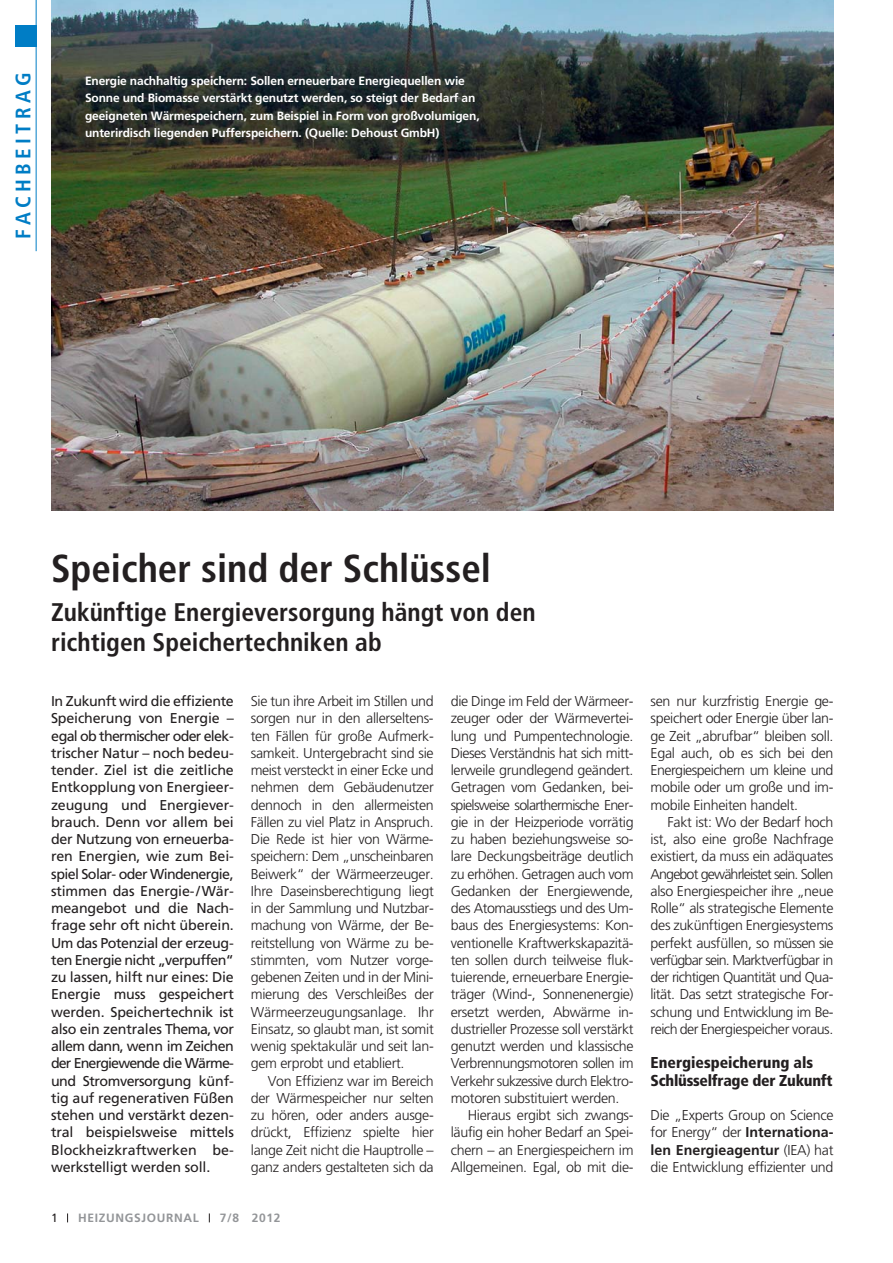
<style>
.page{position:relative;width:893px;height:1263px;background:#fff}
.page>*{position:absolute;margin:0;border:0;box-sizing:border-box;transform-origin:0 0}
.t1{font:700 condensed 39px "Frutiger LT Com";color:#231f20}
.t2{font:700 condensed 25.5px/30px "Frutiger LT Com";color:#231f20}
.t3{font:700 condensed 21px "Frutiger LT Com";letter-spacing:.21em;color:#007dc5}
.t4{font:900 condensed 15.75px/17.2px "Frutiger LT Com";letter-spacing:-.015em;color:#231f20}
.t5{font:300 14.25px/17.2px "Frutiger LT Com";letter-spacing:-.02em;color:#231f20;text-align:justify}
.t6{font:14.25px/17.2px "Frutiger LT Com";letter-spacing:-.005em;color:#231f20;text-align:justify}
.t7{font:300 14.25px "Frutiger LT Com";letter-spacing:-.05em;color:#231f20}
.t8{font:300 14.25px "Frutiger LT Com";letter-spacing:-.045em;color:#231f20}
.t9{font:300 14.25px "Frutiger LT Com";letter-spacing:-.04em;color:#231f20}
.t10{font:700 12px/17.2px "Frutiger LT Com";letter-spacing:-.01em;color:#fff}
.t11{font:700 12px "Frutiger LT Com";letter-spacing:.055em;color:#939598}
.t12{font:12px "Frutiger";color:#231f20}
.s1{font-weight:700}
</style>
<div class="page">
<div style="left:15px;top:26px;width:21px;height:21px;background:#007dc5"></div>
<hr style="left:36px;top:0;width:1px;height:251px;background:#007dc5">
<img style="left:51px;top:0;width:782px;height:510px">
<h3 class="t3" style="left:15px;top:239px;width:168px;rotate:-90deg">FACHBEITRAG</h3>
<p class="t10" style="left:85px;top:73px;width:396px">Energie nachhaltig speichern: Sollen erneuerbare Energiequellen wie Sonne und Biomasse verstärkt genutzt werden, so steigt der Bedarf an geeigneten Wärmespeichern, zum Beispiel in Form von großvolumigen, unterirdisch liegenden Pufferspeichern. (Quelle: Dehoust GmbH)</p>
<h1 class="t1" style="left:51px;top:553px;width:441px">Speicher sind der Schlüssel</h1>
<h2 class="t2" style="left:51px;top:599px;width:486px">Zukünftige Energieversorgung hängt von den richtigen Speichertechniken ab</h2>
<p class="t6" style="left:51px;top:694px;width:184px">In Zukunft wird die effiziente Speicherung von Energie – egal ob thermischer oder elek&shy;trischer Natur – noch bedeu&shy;tender. Ziel ist die zeitliche Entkopplung von Energieer&shy;zeugung und Energiever&shy;brauch. Denn vor allem bei der Nutzung von erneuerba&shy;ren Energien, wie zum Bei&shy;spiel Solar- oder Windenergie, stimmen das Energie- / Wär&shy;meangebot und die Nach&shy;frage sehr oft nicht überein.<br>Um das Potenzial der erzeug&shy;ten Energie nicht „verpuffen“ zu lassen, hilft nur eines: Die Energie muss gespeichert werden. Speichertechnik ist also ein zentrales Thema, vor allem dann, wenn im Zeichen der Energiewende die Wärme&shy;und Stromversorgung künf&shy;tig auf regenerativen Füßen stehen und verstärkt dezen&shy;tral beispielsweise mittels Blockheizkraftwerken be&shy;werkstelligt werden soll.</p>
<p class="t5" style="left:451px;top:694px;width:184px">die Dinge im Feld der Wärmeer-</p>
<p class="t5" style="left:451px;top:711px;width:184px">zeuger oder der Wärmevertei-</p>
<p class="t5" style="left:451px;top:728px;width:184px">lung und Pumpentechnologie.</p>
<p class="t5" style="left:451px;top:745px;width:184px">Dieses Verständnis hat sich mitt-</p>
<p class="t5" style="left:451px;top:763px;width:184px">lerweile grundlegend geändert.</p>
<p class="t5" style="left:451px;top:780px;width:184px">Getragen vom Gedanken, bei-</p>
<p class="t7" style="left:451px;top:799px;width:184px">spielsweise solarthermische Ener-</p>
<p class="t5" style="left:451px;top:814px;width:184px">gie in der Heizperiode vorrätig</p>
<p class="t5" style="left:451px;top:832px;width:184px">zu haben beziehungsweise so-</p>
<p class="t5" style="left:451px;top:849px;width:184px">lare Deckungsbeiträge deutlich</p>
<p class="t5" style="left:451px;top:866px;width:184px">zu erhöhen. Getragen auch vom</p>
<p class="t5" style="left:451px;top:883px;width:184px">Gedanken der Energiewende,</p>
<p class="t5" style="left:451px;top:901px;width:184px">des Atomausstiegs und des Um-</p>
<p class="t5" style="left:451px;top:918px;width:184px">baus des Energiesystems: Kon-</p>
<p class="t5" style="left:451px;top:935px;width:184px">ventionelle Kraftwerkskapazitä-</p>
<p class="t5" style="left:451px;top:952px;width:184px">ten sollen durch teilweise fluk-</p>
<p class="t5" style="left:451px;top:970px;width:184px">tuierende, erneuerbare Energie-</p>
<p class="t5" style="left:451px;top:987px;width:184px">träger (Wind-, Sonnenenergie)</p>
<p class="t5" style="left:451px;top:1004px;width:184px">ersetzt werden, Abwärme in-</p>
<p class="t5" style="left:451px;top:1021px;width:184px">dustrieller Prozesse soll verstärkt</p>
<p class="t5" style="left:451px;top:1039px;width:184px">genutzt werden und klassische</p>
<p class="t9" style="left:451px;top:1058px;width:184px">Verbrennungsmotoren sollen im</p>
<p class="t8" style="left:451px;top:1075px;width:184px">Verkehr sukzessive durch Elektro -</p>
<p class="t5" style="left:451px;top:1090px;width:170px">motoren substituiert werden.</p>
<p class="t5" style="left:468px;top:1108px;width:167px">Hieraus ergibt sich zwangs-</p>
<p class="t5" style="left:451px;top:1125px;width:184px">läufig ein hoher Bedarf an Spei-</p>
<p class="t5" style="left:451px;top:1142px;width:184px">chern – an Energiespeichern im</p>
<p class="t5" style="left:451px;top:1159px;width:184px">Allgemeinen. Egal, ob mit die-</p>
<p class="t5" style="left:251px;top:694px;width:184px">Sie tun ihre Arbeit im Stillen und sorgen nur in den allerseltens - ten Fällen für große Aufmerk&shy;samkeit. Untergebracht sind sie meist versteckt in einer Ecke und nehmen dem Gebäudenutzer dennoch in den allermeisten Fällen zu viel Platz in Anspruch.<br>Die Rede ist hier von Wärme - speichern: Dem „unscheinbaren Beiwerk“ der Wärmeerzeuger.<br>Ihre Daseinsberechtigung liegt in der Sammlung und Nutzbar&shy;machung von Wärme, der Be&shy;reitstellung von Wärme zu be&shy;stimmten, vom Nutzer vorge - gebenen Zeiten und in der Mini&shy;mierung des Verschleißes der Wärmeerzeugungsanlage. Ihr Einsatz, so glaubt man, ist somit wenig spektakulär und seit lan&shy;gem erprobt und etabliert.</p>
<p class="t5" style="left:251px;top:1073px;width:184px;text-indent:17px">Von Effizienz war im Bereich der Wärmespeicher nur selten zu hören, oder anders ausge&shy;drückt, Effizienz spielte hier lange Zeit nicht die Hauptrolle – ganz anders gestalteten sich da</p>
<p class="t12" style="left:51px;top:1213px;width:8px">1</p>
<p class="t11" style="left:78px;top:1213px;width:122px">HEIZUNGSJOURNAL</p>
<p class="t11" style="left:220px;top:1213px;width:62px">7/8 2012</p>
<p class="t5" style="left:651px;top:694px;width:184px">sen nur kurzfristig Energie ge&shy;speichert oder Energie über lan&shy;ge Zeit „abrufbar“ bleiben soll.<br>Egal auch, ob es sich bei den Energiespeichern um kleine und mobile oder um große und im&shy;mobile Einheiten handelt.</p>
<p class="t5" style="left:651px;top:814px;width:184px;text-indent:17px">Fakt ist: Wo der Bedarf hoch ist, also eine große Nachfrage existiert, da muss ein adäquates Angebot gewährleistet sein. Sollen also Energiespeicher ihre „neue Rolle“ als strategische Elemente des zukünftigen Energiesystems perfekt ausfüllen, so müssen sie verfügbar sein. Marktverfügbar in der richtigen Quantität und Qua&shy;lität. Das setzt strategische For&shy;schung und Entwicklung im Be&shy;reich der Energiespeicher voraus.</p>
<p class="t4" style="left:651px;top:1056px;width:183px">Energiespeicherung als<br>Schlüsselfrage der Zukunft</p>
<p class="t5" style="left:651px;top:1108px;width:184px">Die „Experts Group on Science for Energy“ der <span class="s1">Internationa&shy;len Energieagentur</span> (IEA) hat die Entwicklung effizienter und</p>
</div>
